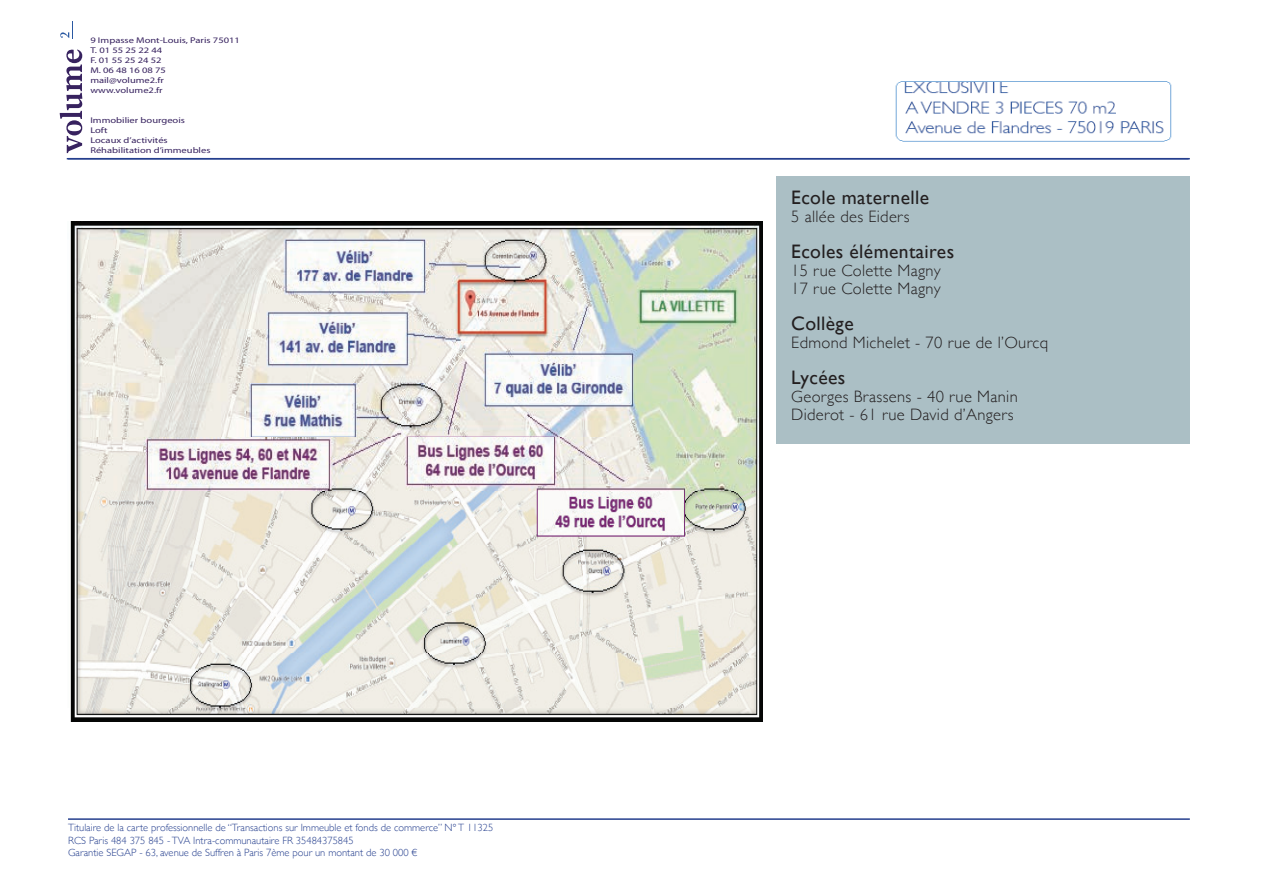
<style>
.page{position:relative;width:1263px;height:893px;background:#fff}
.page>*{position:absolute;margin:0;border:0;box-sizing:border-box;transform-origin:0 0}
.t1{font:19.5px "Gill Sans";letter-spacing:.02em;color:#231f20}
.t2{font:300 16.5px/18px "Gill Sans";letter-spacing:.02em;color:#231f20}
.t3{font:300 10.5px/12.6px "Gill Sans";color:#253f8e}
.t4{font:8.4px/10.1px "Myriad Pro";color:#37225f;scale:1.26 1}
</style>
<div class="page">
<hr style="left:68px;top:158px;width:1122px;height:1px;background:#253f8e">
<hr style="left:68px;top:818px;width:1122px;height:2px;background:#253f8e">
<hr style="left:67px;top:158px;width:1121px;height:1px;background:#253f8e">
<svg style="left:60px;top:49px;width:22px;height:104px"></svg>
<svg style="left:60px;top:21px;width:13px;height:17px"></svg>
<img style="left:70px;top:221px;width:693px;height:501px">
<div style="left:777px;top:176px;width:413px;height:268px;background:#abbfc5"></div>
<img style="left:895px;top:81px;width:277px;height:61px">
<p class="t4" style="left:90px;top:35px;width:120px">9 Impasse Mont-Louis, Paris 75011<br>T. 01 55 25 22 44<br>F. 01 55 25 24 52<br>M. 06 48 16 08 75 mail@volume2.fr<br>www.volume2.fr</p>
<p class="t4" style="left:90px;top:115px;width:97px">Immobilier bourgeois<br>Loft<br>Locaux d’activités<br>Réhabilitation d’immeubles</p>
<p class="t3" style="left:68px;top:821px;width:427px">Titulaire de la carte professionnelle de “Transactions sur Immeuble et fonds de commerce” N° T 11325<br>RCS Paris 484 375 845 - TVA Intra-communautaire FR 35484375845<br>Garantie SEGAP - 63, avenue de Suffren à Paris 7ème pour un montant de 30 000 €</p>
<h1 class="t1" style="left:791px;top:186px;width:139px">Ecole maternelle</h1>
<h2 class="t2" style="left:791px;top:207px;width:120px">5 allée des Eiders</h2>
<h1 class="t1" style="left:791px;top:240px;width:164px">Ecoles élémentaires</h1>
<h2 class="t2" style="left:791px;top:261px;width:151px">15 rue Colette Magny<br>17 rue Colette Magny</h2>
<h1 class="t1" style="left:791px;top:312px;width:64px">Collège</h1>
<h2 class="t2" style="left:791px;top:333px;width:258px">Edmond Michelet - 70 rue de l’Ourcq</h2>
<h1 class="t1" style="left:791px;top:366px;width:56px">Lycées</h1>
<h2 class="t2" style="left:791px;top:387px;width:228px">Georges Brassens - 40 rue Manin<br>Diderot - 61 rue David d’Angers</h2>
</div>
